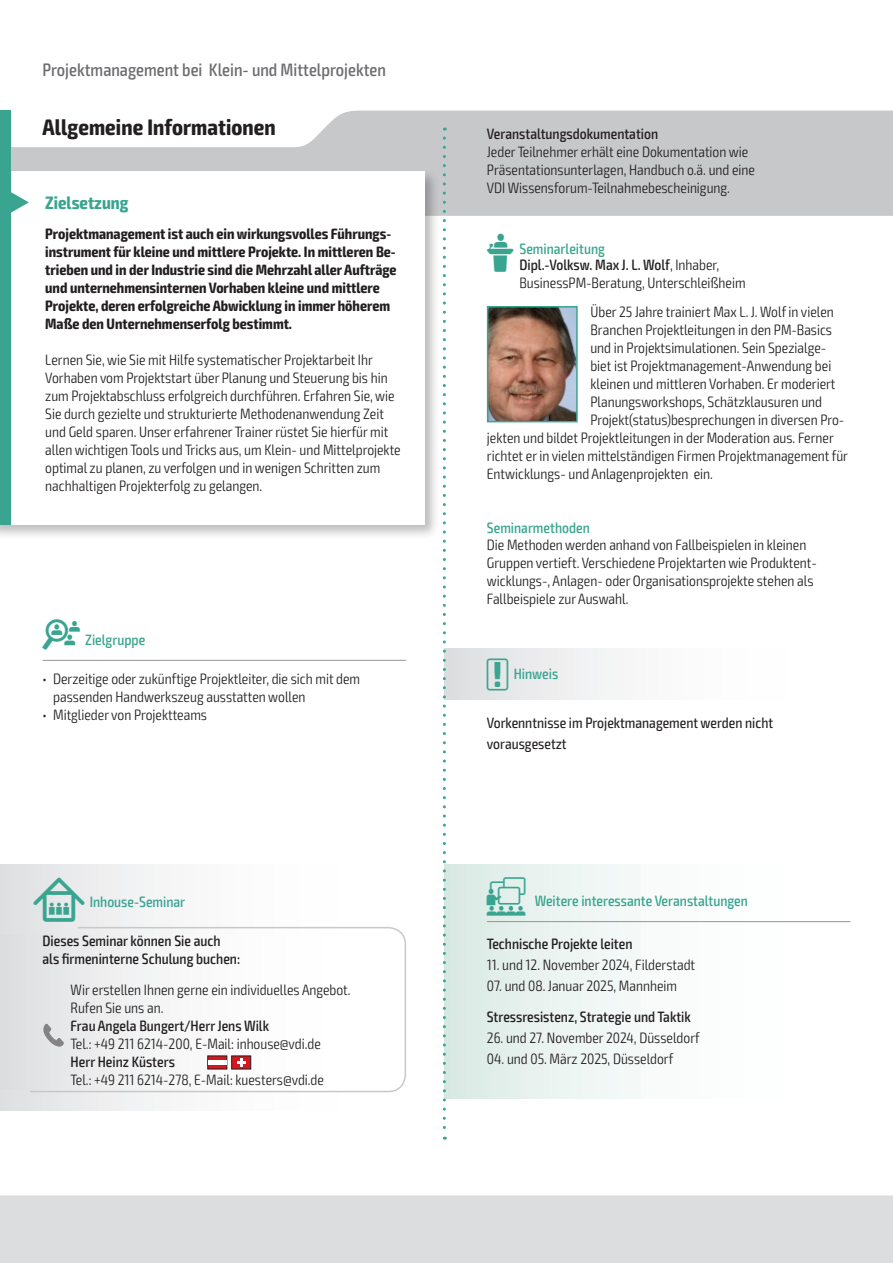
<style>
.page{position:relative;width:893px;height:1263px;background:#fff}
.page>*{position:absolute;margin:0;border:0;box-sizing:border-box;transform-origin:0 0}
.t1{font:700 condensed 22.5px "Exo 2";letter-spacing:.005em;color:#231f20}
.t2{font:500 condensed 18px "Exo 2";color:#6c6d70}
.t3{font:700 condensed 18px "Exo 2";color:#39a590}
.t4{font:300 condensed 15px/18px "Exo 2";color:#231f20}
.t5{font:700 condensed 15px/18px "Exo 2";color:#231f20}
.t6{font:500 condensed 15px/18px "Exo 2";color:#231f20}
.t7{font:500 condensed 15px "Exo 2";color:#39a590}
.t8{font:condensed 15px/21px "Exo 2";color:#231f20}
.s1{font-family:"VDI Iconset S4 A Regular";font-weight:400;font-stretch:normal}
.s2{font-weight:500}
.s3{font-family:"VDI Iconset S4 A Regular";font-weight:400;font-stretch:normal;font-size:15.45px}
.s4{font-family:"VDI Iconset S4 A Regular";font-weight:400;font-stretch:normal;font-size:19.5px}
</style>
<div class="page">
<div style="left:0;top:1195px;width:893px;height:68px;background:#dcdddf"></div>
<svg style="left:11px;top:111px;width:881px;height:105px;fill:#c7c8ca"></svg>
<hr style="left:892px;top:111px;width:1px;height:105px;background:#39a590">
<div style="left:0;top:111px;width:11px;height:63px;background:#39a590"></div>
<div style="left:0;top:168px;width:440px;height:372px;background:#231f20;opacity:.3"></div>
<div style="left:0;top:171px;width:424px;height:354px;background:#fff"></div>
<div style="left:0;top:171px;width:11px;height:354px;background:#39a590"></div>
<svg style="left:11px;top:192px;width:18px;height:21px"></svg>
<hr style="left:43px;top:660px;width:363px;height:1px;background:#939598">
<div style="left:444px;top:648px;width:406px;height:52px;background:linear-gradient(to right,#e2e3e5,#fff)"></div>
<div style="left:0;top:864px;width:406px;height:247px;background:linear-gradient(to right,#e4e5e7,#fff)"></div>
<svg style="left:29px;top:926px;width:377px;height:167px"></svg>
<div style="left:0;top:936px;width:383px;height:152px;background:linear-gradient(to right,#e2e3e5,#fff)"></div>
<svg style="left:207px;top:1055px;width:44px;height:14px"></svg>
<hr style="left:208px;top:1060px;width:19px;height:4px;background:#fff">
<svg style="left:43px;top:1024px;width:21px;height:23px"></svg>
<img style="left:490px;top:309px;width:85px;height:110px">
<div style="left:487px;top:306px;width:91px;height:116px;border:2px solid #39a590"></div>
<div style="left:444px;top:864px;width:406px;height:234px;background:linear-gradient(to right,#dfece8,#fff)"></div>
<hr style="left:487px;top:921px;width:363px;height:1px;background:#939598">
<svg style="left:443px;top:138px;width:3px;height:1002px"></svg>
<p class="t2" style="left:43px;top:59px;width:345px">Projektmanagement bei Klein- und Mittelprojekten</p>
<h1 class="t1" style="left:43px;top:113px;width:235px">Allgemeine Informationen</h1>
<p class="t6" style="left:487px;top:125px;width:173px">Veranstaltungsdokumentation</p>
<p class="t4" style="left:487px;top:143px;width:270px">Jeder Teilnehmer erhält eine Dokumentation wie<br>Präsentationsunterlagen, Handbuch o.ä. und eine<br>VDI Wissensforum-Teilnahmebescheinigung.</p>
<p class="t5" style="left:45px;top:225px;width:353px">Projektmanagement ist auch ein wirkungsvolles Führungs&shy;instrument für kleine und mittlere Projekte. In mittleren Be&shy;trieben und in der Industrie sind die Mehrzahl aller Aufträge und unternehmensinternen Vorhaben kleine und mittlere Projekte, deren erfolgreiche Abwicklung in immer höherem Maße den Unternehmenserfolg bestimmt.</p>
<p class="t4" style="left:45px;top:351px;width:357px">Lernen Sie, wie Sie mit Hilfe systematischer Projektarbeit Ihr Vorhaben vom Projektstart über Planung und Steuerung bis hin zum Projektabschluss erfolgreich durchführen. Erfahren Sie, wie Sie durch gezielte und strukturierte Methodenanwendung Zeit und Geld sparen. Unser erfahrener Trainer rüstet Sie hierfür mit allen wichtigen Tools und Tricks aus, um Klein- und Mittelprojekte optimal zu planen, zu verfolgen und in wenigen Schritten zum nachhaltigen Projekterfolg zu gelangen.</p>
<p class="t3" style="left:45px;top:192px;width:85px">Zielsetzung</p>
<p class="t7" style="left:487px;top:240px;width:120px"><span class="s1">L</span> Seminarleitung</p>
<p class="t4" style="left:590px;top:303px;width:245px">Über 25 Jahre trainiert Max L. J. Wolf in vielen</p>
<p class="t4" style="left:590px;top:321px;width:243px">Branchen Projektleitungen in den PM-Basics</p>
<p class="t4" style="left:590px;top:339px;width:237px">und in Projektsimulationen. Sein Spezialge-</p>
<p class="t4" style="left:590px;top:357px;width:242px">biet ist Projektmanagement-Anwendung bei</p>
<p class="t4" style="left:590px;top:375px;width:247px">kleinen und mittleren Vorhaben. Er moderiert</p>
<p class="t4" style="left:590px;top:393px;width:233px">Planungsworkshops, Schätzklausuren und</p>
<p class="t4" style="left:590px;top:411px;width:255px">Projekt(status)besprechungen in diversen Pro-</p>
<p class="t4" style="left:487px;top:429px;width:348px">jekten und bildet Projektleitungen in der Moderation aus. Ferner</p>
<p class="t4" style="left:487px;top:447px;width:363px">richtet er in vielen mittelständigen Firmen Projektmanagement für</p>
<p class="t4" style="left:487px;top:465px;width:228px">Entwicklungs- und Anlagenprojekten ein.</p>
<p class="t4" style="left:519px;top:256px;width:228px"><span class="s2">Dipl.-Volksw. Max J. L. Wolf</span>, Inhaber,<br>BusinessPM-Beratung, Unterschleißheim</p>
<p class="t7" style="left:487px;top:518px;width:104px">Seminarmethoden</p>
<p class="t7" style="left:43px;top:631px;width:104px"><span class="s1">Z</span> Zielgruppe</p>
<p class="t4" style="left:53px;top:670px;width:308px;text-indent:-11px">• Derzeitige oder zukünftige Projektleiter, die sich mit dem passenden Handwerkszeug ausstatten wollen</p>
<p class="t4" style="left:43px;top:706px;width:166px">• Mitglieder von Projektteams</p>
<p class="t7" style="left:33px;top:893px;width:153px"><span class="s3">I</span> Inhouse-Seminar</p>
<p class="t6" style="left:43px;top:932px;width:199px">Dieses Seminar können Sie auch als firmeninterne Schulung buchen:</p>
<p class="t4" style="left:71px;top:981px;width:282px">Wir erstellen Ihnen gerne ein individuelles Angebot.<br>Rufen Sie uns an.</p>
<p class="t6" style="left:71px;top:1017px;width:200px">Frau Angela Bungert/Herr Jens Wilk</p>
<p class="t4" style="left:71px;top:1035px;width:252px">Tel.: +49 211 6214-200, E-Mail: inhouse@vdi.de</p>
<p class="t6" style="left:71px;top:1053px;width:106px">Herr Heinz Küsters</p>
<p class="t4" style="left:71px;top:1071px;width:255px">Tel.: +49 211 6214-278, E-Mail: kuesters@vdi.de</p>
<p class="t4" style="left:487px;top:536px;width:331px">Die Methoden werden anhand von Fallbeispielen in kleinen Gruppen vertieft. Verschiedene Projektarten wie Produktent&shy;wicklungs-, Anlagen- oder Organisationsprojekte stehen als Fallbeispiele zur Auswahl.</p>
<p class="t7" style="left:487px;top:665px;width:73px"><span class="s1">!</span> Hinweis</p>
<p class="t8" style="left:487px;top:712px;width:288px">Vorkenntnisse im Projektmanagement werden nicht vorausgesetzt</p>
<p class="t7" style="left:487px;top:892px;width:263px"><span class="s4">W</span> Weitere interessante Veranstaltungen</p>
<p class="t6" style="left:487px;top:935px;width:147px">Technische Projekte leiten</p>
<p class="t4" style="left:487px;top:956px;width:210px">11. und 12. November 2024, Filderstadt</p>
<p class="t4" style="left:487px;top:977px;width:192px">07. und 08. Januar 2025, Mannheim</p>
<p class="t6" style="left:487px;top:1008px;width:206px">Stressresistenz, Strategie und Taktik</p>
<p class="t4" style="left:487px;top:1029px;width:214px">26. und 27. November 2024, Düsseldorf</p>
<p class="t4" style="left:487px;top:1050px;width:188px">04. und 05. März 2025, Düsseldorf</p>
</div>
